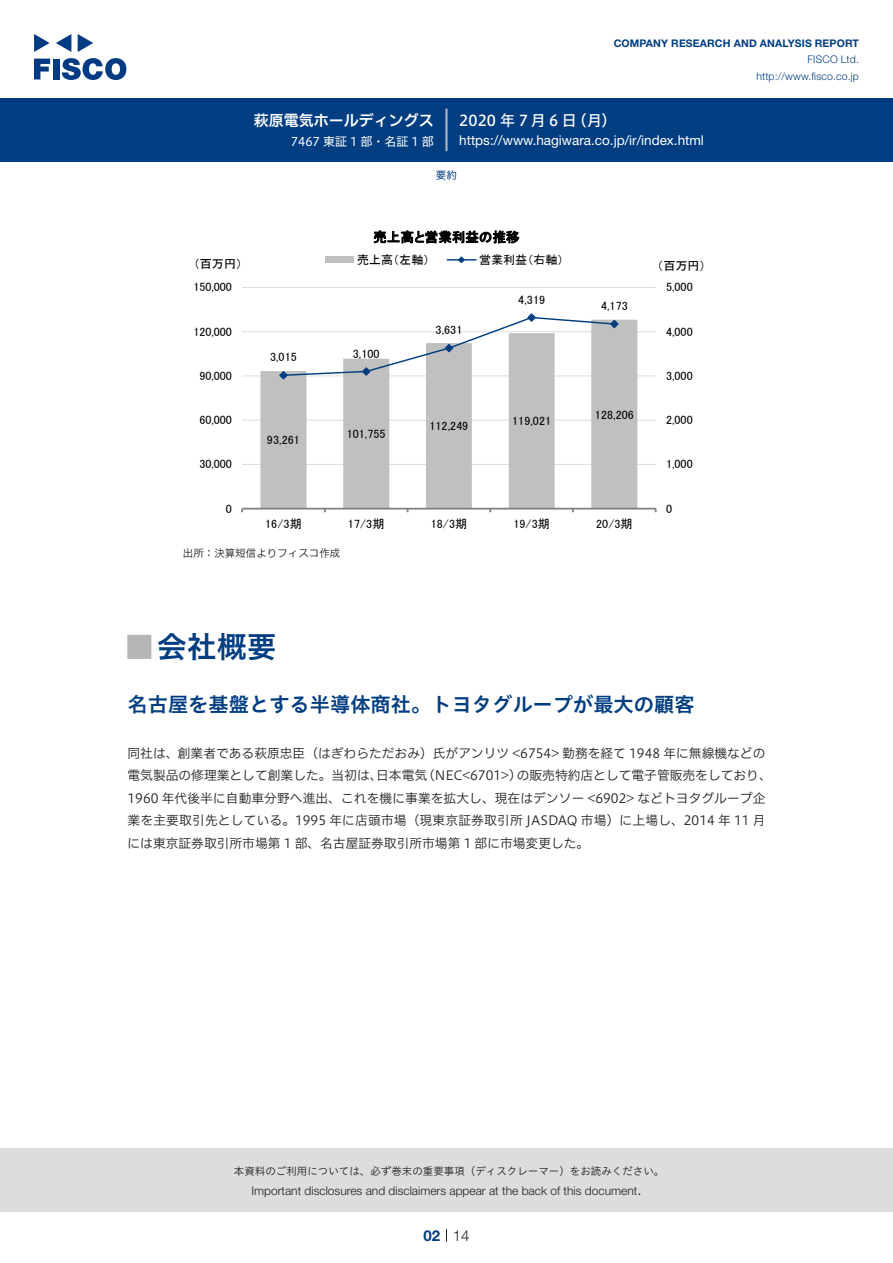
<style>
.page{position:relative;width:893px;height:1263px;background:#fff}
.page>*{position:absolute;margin:0;border:0;box-sizing:border-box;transform-origin:0 0}
.t1{font:30px "Hiragino UD Sans Std N W6";color:#003d81}
.t2{font:700 24px "Koz Go Pro";color:#b5b5b6}
.t3{font:20.25px "Hiragino UD Sans Std W6";color:#003d81}
.t4{font:15px "Hiragino UD Sans F Std N W5";letter-spacing:.215em;color:#fff}
.t5{font:15px "Hiragino UD Sans F Std N W6";color:#fff}
.t6{font:300 15px "Helvetica Neue LT Std";color:#231f20}
.t7{font:700 15px "Helvetica Neue LT Std";color:#003d81}
.t8{font:13.5px "Helvetica Neue LT Std";color:#fff}
.t9{font:13.5px "MS P Gothic";letter-spacing:.01em;color:#000}
.t10{font:12.75px/22.5px "Hiragino UD Sans F Std N W3";color:#231f20}
.t11{font:12.15px "MS P Gothic";letter-spacing:.005em;color:#000}
.t12{font:12px "MS P Gothic";letter-spacing:.005em;color:#000}
.t13{font:300 12px "Helvetica Neue LT Std";color:#231f20}
.t14{font:12px "Hiragino UD Sans F Std N W4";color:#fff}
.t15{font:10.5px "Hiragino UD Sans Std W3";color:#231f20}
.t16{font:700 10.5px "Helvetica Neue LT Std";letter-spacing:.015em;color:#003d81}
.t17{font:300 10.5px/16.5px "Helvetica Neue LT Std";letter-spacing:.015em;color:#003d81;text-align:right}
.t18{font:10.5px "Hiragino UD Sans F Std N W3";color:#231f20}
.t19{font:10.5px "Hiragino UD Sans F Std N W4";color:#003d81}
</style>
<div class="page">
<div style="left:0;top:1148px;width:893px;height:64px;background:#ddd"></div>
<svg style="left:34px;top:59px;width:16px;height:20px"></svg>
<div style="left:53px;top:59px;width:6px;height:20px;background:#003a83"></div>
<svg style="left:62px;top:58px;width:64px;height:22px"></svg>
<svg style="left:34px;top:34px;width:16px;height:18px"></svg>
<svg style="left:78px;top:34px;width:15px;height:18px"></svg>
<svg style="left:56px;top:34px;width:15px;height:18px"></svg>
<div style="left:0;top:98px;width:893px;height:64px;background:#003d81"></div>
<hr style="left:445px;top:109px;width:3px;height:42px;background:#b5b5b6">
<svg style="left:446px;top:1229px;width:1px;height:13px"></svg>
<hr style="left:242px;top:464px;width:414px;height:1px;background:#ddd">
<hr style="left:242px;top:420px;width:414px;height:1px;background:#ddd">
<hr style="left:242px;top:376px;width:414px;height:1px;background:#ddd">
<hr style="left:242px;top:331px;width:414px;height:1px;background:#ddd">
<hr style="left:242px;top:287px;width:414px;height:1px;background:#ddd">
<svg style="left:260px;top:320px;width:377px;height:188px;fill:#c0c0c0"></svg>
<hr style="left:242px;top:508px;width:414px;height:1px;background:#808080">
<svg style="left:279px;top:313px;width:340px;height:67px"></svg>
<div style="left:325px;top:257px;width:29px;height:6px;background:#c0c0c0"></div>
<hr style="left:447px;top:259px;width:29px;height:2px;background:#003d81">
<svg style="left:457px;top:256px;width:8px;height:7px"></svg>
<p class="t5" style="left:254px;top:109px;width:182px">萩原電気ホールディングス</p>
<p class="t14" style="left:291px;top:132px;width:144px">7467 東証 1 部・名証 1 部</p>
<p class="t16" style="left:614px;top:37px;width:247px">COMPANY RESEARCH AND ANALYSIS REPORT</p>
<p class="t17" style="left:756px;top:51px;width:104px">FISCO Ltd. http://www.fisco.co j p.</p>
<p class="t4" style="left:459px;top:109px;width:119px">2020年7月6日</p>
<p class="t4" style="left:572px;top:109px;width:46px">（月(</p>
<p class="t8" style="left:459px;top:132px;width:246px">https://www.hagiwara.co j p. /i r/ index.html</p>
<p class="t19" style="left:436px;top:167px;width:22px">要約</p>
<p class="t12" style="left:194px;top:258px;width:50px">（百万円）</p>
<p class="t9" style="left:373px;top:230px;width:148px">売上高と営業利益の推移</p>
<p class="t12" style="left:479px;top:253px;width:86px">営業利益（右軸(</p>
<p class="t12" style="left:357px;top:253px;width:74px">売上高（左軸）</p>
<p class="t11" style="left:657px;top:259px;width:50px">（百万円(</p>
<p class="t12" style="left:193px;top:281px;width:40px">150,000</p>
<p class="t12" style="left:666px;top:281px;width:28px">5,000</p>
<p class="t11" style="left:518px;top:293px;width:28px">4,319</p>
<p class="t12" style="left:601px;top:300px;width:28px">4,173</p>
<p class="t12" style="left:193px;top:325px;width:40px">120,000</p>
<p class="t11" style="left:436px;top:324px;width:28px">3,631</p>
<p class="t12" style="left:666px;top:325px;width:28px">4,000</p>
<p class="t12" style="left:270px;top:351px;width:28px">3,015</p>
<p class="t12" style="left:353px;top:347px;width:28px">3,100</p>
<p class="t12" style="left:199px;top:370px;width:34px">90,000</p>
<p class="t12" style="left:666px;top:370px;width:28px">3,000</p>
<p class="t12" style="left:199px;top:414px;width:34px">60,000</p>
<p class="t12" style="left:267px;top:434px;width:34px">93,261</p>
<p class="t12" style="left:347px;top:428px;width:40px">101,755</p>
<p class="t12" style="left:429px;top:420px;width:40px">112,249</p>
<p class="t12" style="left:512px;top:415px;width:40px">119,021</p>
<p class="t12" style="left:595px;top:408px;width:40px">128,206</p>
<p class="t12" style="left:666px;top:414px;width:28px">2,000</p>
<p class="t12" style="left:199px;top:458px;width:34px">30,000</p>
<p class="t12" style="left:666px;top:458px;width:28px">1,000</p>
<p class="t12" style="left:226px;top:502px;width:8px">0</p>
<p class="t12" style="left:666px;top:502px;width:8px">0</p>
<p class="t12" style="left:265px;top:518px;width:38px">16/3期</p>
<p class="t12" style="left:348px;top:518px;width:38px">17/3期</p>
<p class="t12" style="left:431px;top:518px;width:38px">18/3期</p>
<p class="t12" style="left:513px;top:518px;width:38px">19/3期</p>
<p class="t12" style="left:596px;top:518px;width:38px">20/3期</p>
<p class="t18" style="left:183px;top:545px;width:159px">出所：決算短信よりフィスコ作成</p>
<h1 class="t1" style="left:157px;top:624px;width:121px">会社概要</h1>
<h2 class="t2" style="left:128px;top:632px;width:25px">█</h2>
<h3 class="t3" style="left:128px;top:689px;width:568px">名古屋を基盤とする半導体商社。トヨタグループが最大の顧客</h3>
<p class="t10" style="left:517px;top:741px;width:256px;text-indent:-389px">同社は、創業者である萩原忠臣（はぎわらただおみ）氏がアンリツ &lt;6754&gt; 勤務を経て 1948 年に無線機などのの販売特約店として電子管販売をしており、</p>
<p class="t10" style="left:128px;top:764px;width:639px">電気製品の修理業として創業した。当初は、<br>1960 年代後半に自動車分野へ進出、これを機に事業を拡大し、現在はデンソー &lt;6902&gt; などトヨタグループ企業を主要取引先としている。1995 年に店頭市場（現東京証券取引所 JASDAQ 市場）に上場し、2014 年 11 月には東京証券取引所市場第 1 部、名古屋証券取引所市場第 1 部に市場変更した。</p>
<p class="t10" style="left:376px;top:764px;width:52px">日本電気</p>
<p class="t10" style="left:422px;top:764px;width:101px">（NEC&lt;6701&gt;）</p>
<p class="t15" style="left:234px;top:1163px;width:432px">本資料のご利用については、必ず巻末の重要事項（ディスクレーマー）をお読みください。</p>
<p class="t6" style="left:637px;top:1180px;width:6px">.</p>
<p class="t13" style="left:251px;top:1183px;width:387px">Important disclosures and disclaimers appear at the back of this document</p>
<p class="t7" style="left:423px;top:1226px;width:18px">02</p>
<p class="t6" style="left:453px;top:1226px;width:18px">14</p>
</div>
